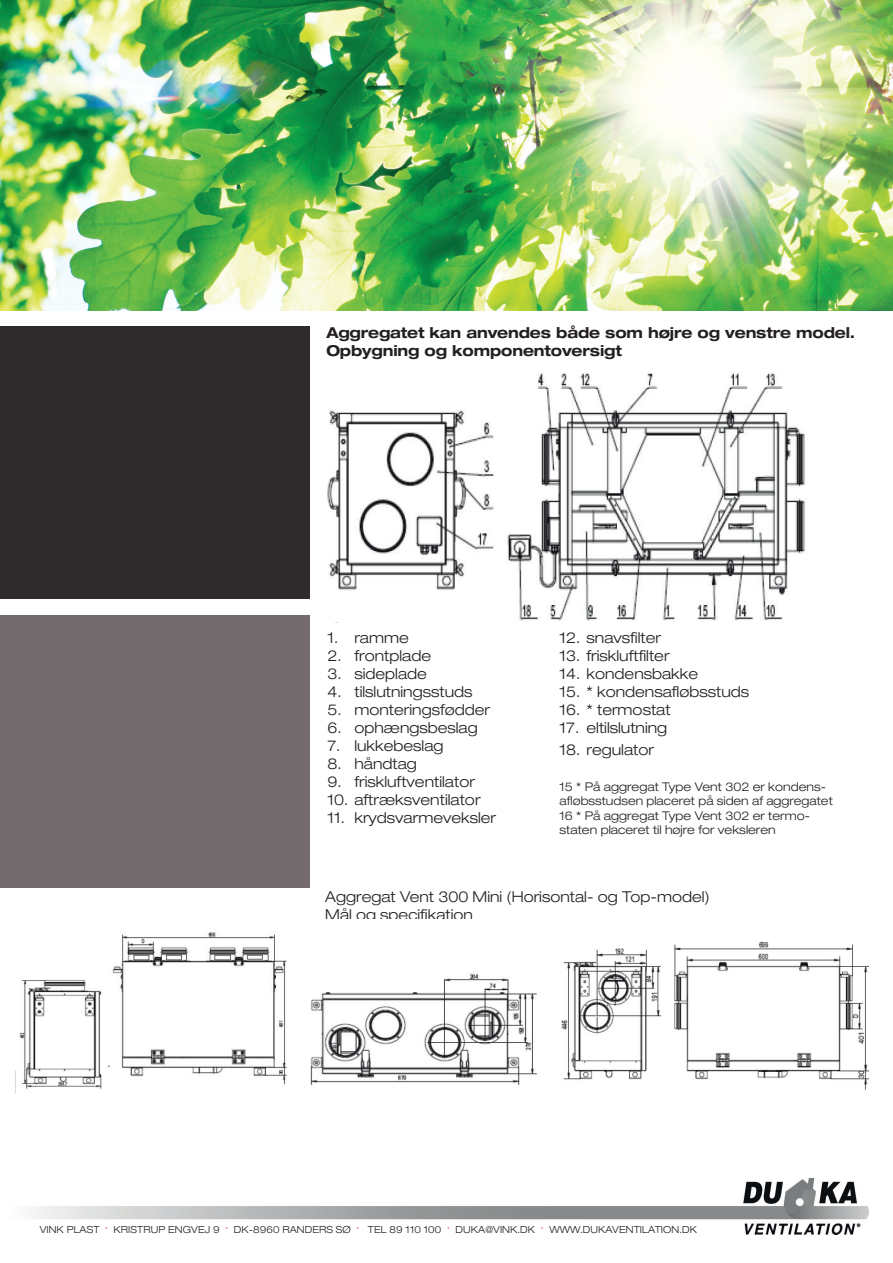
<style>
.page{position:relative;width:893px;height:1263px;background:#fff}
.page>*{position:absolute;margin:0;border:0;box-sizing:border-box;transform-origin:0 0}
.t1{font:300 expanded 15px/18px "Helvetica Neue LT Pro";color:#231f20}
.t2{font:700 expanded 15px/18px "Helvetica Neue LT Pro";letter-spacing:-.01em;color:#231f20}
.t3{font:300 expanded 12px/14.4px "Helvetica Neue LT Pro";color:#231f20}
.t4{font:300 expanded 9.75px "Helvetica Neue LT Pro";letter-spacing:.01em;color:#231f20}
</style>
<div class="page">
<img style="left:33px;top:1178px;width:836px;height:56px">
<img style="left:0;top:0;width:893px;height:310px">
<div style="left:0;top:326px;width:310px;height:272px;background:#2e292a"></div>
<div style="left:0;top:615px;width:310px;height:273px;background:#736b6d"></div>
<img style="left:327px;top:373px;width:478px;height:248px">
<div style="left:319px;top:592px;width:34px;height:30px;background:#fff"></div>
<img style="left:15px;top:932px;width:522px;height:162px">
<img style="left:561px;top:941px;width:309px;height:149px">
<p class="t2" style="left:326px;top:323px;width:530px">Aggregatet kan anvendes både som højre og venstre model.<br>Opbygning og komponentoversigt</p>
<p class="t1" style="left:327px;top:629px;width:83px">1. ramme</p>
<p class="t1" style="left:327px;top:647px;width:105px">2. frontplade</p>
<p class="t1" style="left:327px;top:665px;width:101px">3. sideplade</p>
<p class="t1" style="left:327px;top:683px;width:147px">4. tilslutningsstuds</p>
<p class="t1" style="left:327px;top:701px;width:164px">5. monteringsfødder</p>
<p class="t1" style="left:327px;top:719px;width:152px">6. ophængsbeslag</p>
<p class="t1" style="left:327px;top:737px;width:118px">7. lukkebeslag</p>
<p class="t1" style="left:327px;top:755px;width:91px">8. håndtag</p>
<p class="t1" style="left:327px;top:773px;width:149px">9. friskluftventilator</p>
<p class="t1" style="left:327px;top:791px;width:155px">10. aftræksventilator</p>
<p class="t1" style="left:327px;top:809px;width:170px">11. krydsvarmeveksler</p>
<p class="t1" style="left:559px;top:629px;width:103px">12. snavsfilter</p>
<p class="t1" style="left:559px;top:647px;width:112px">13. friskluftfilter</p>
<p class="t1" style="left:559px;top:665px;width:140px">14. kondensbakke</p>
<p class="t1" style="left:559px;top:683px;width:191px">15. * kondensafløbsstuds</p>
<p class="t1" style="left:559px;top:701px;width:113px">16. * termostat</p>
<p class="t1" style="left:559px;top:719px;width:109px">17. eltilslutning</p>
<p class="t1" style="left:559px;top:740px;width:96px">18. regulator</p>
<p class="t3" style="left:559px;top:779px;width:275px">15 * På aggregat Type Vent 302 er kondens&shy;afløbsstudsen placeret på siden af aggregatet 16 * På aggregat Type Vent 302 er termo&shy;staten placeret til højre for veksleren</p>
<p class="t1" style="left:325px;top:887px;width:386px">Aggregat Vent 300 Mini (Horisontal- og Top-model)<br>Mål og specifikation</p>
<p class="t4" style="left:40px;top:1223px;width:659px">VINK PLAST <sup>∙</sup> KRISTRUP ENGVEJ 9 <sup>∙</sup> DK-8960 RANDERS SØ <sup>∙</sup> TEL 89 110 100 <sup>∙</sup> DUKA@VINK.DK <sup>∙</sup> WWW.DUKAVENTILATION.DK</p>
</div>
